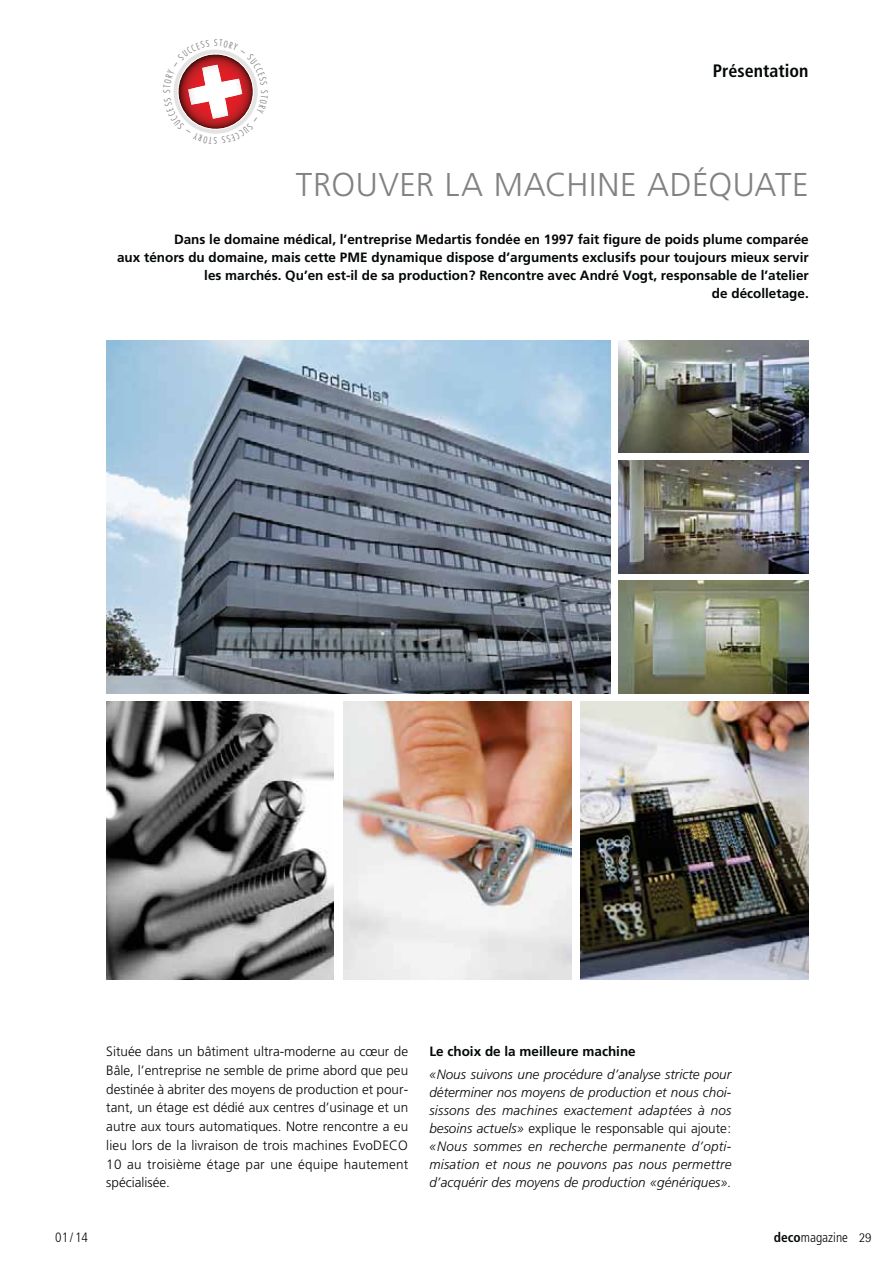
<style>
.page{position:relative;width:893px;height:1263px;background:#fff}
.page>*{position:absolute;margin:0;border:0;box-sizing:border-box;transform-origin:0 0}
.t1{font:300 33px "Frutiger";letter-spacing:.02em;color:#828282}
.t2{font:700 condensed 18px "Frutiger";color:#030806}
.t3{font:300 13.5px/18.8px "Frutiger";letter-spacing:.015em;color:#030806;text-align:justify}
.t4{font:700 13.5px/18px "Frutiger";color:#030806;text-align:right}
.t5{font:italic 300 13.5px/18px "Frutiger";color:#030806;text-align:justify}
.t6{font:300 condensed 13.5px "Frutiger";color:#030806}
.t7{font:300 condensed 9px "Futura";color:#828282}
.s1{font-style:normal}
.s2{font-weight:700}
.s3{font-family:"Rotis Semi Sans";font-stretch:normal}
</style>
<div class="page">
<img style="left:106px;top:340px;width:504px;height:353px">
<img style="left:106px;top:702px;width:228px;height:277px">
<img style="left:344px;top:702px;width:227px;height:277px">
<img style="left:581px;top:702px;width:227px;height:277px">
<img style="left:619px;top:580px;width:189px;height:113px">
<img style="left:619px;top:460px;width:189px;height:113px">
<img style="left:619px;top:340px;width:189px;height:113px">
<svg style="left:173px;top:49px;width:85px;height:85px"></svg>
<p class="t7" style="left:163px;top:93px;width:5px;rotate:-90deg">S</p>
<p class="t7" style="left:214px;top:39px;width:5px">S</p>
<p class="t7" style="left:217px;top:144px;width:5px;rotate:-180deg">S</p>
<p class="t7" style="left:268px;top:90px;width:5px;rotate:90deg">S</p>
<h2 class="t2" style="left:713px;top:64px;width:97px">Présentation</h2>
<h1 class="t1" style="left:296px;top:171px;width:514px">TROUVER LA MACHINE ADÉQUATE</h1>
<p class="t4" style="left:117px;top:232px;width:693px">Dans le domaine médical, l’entreprise Medartis fondée en 1997 fait figure de poids plume comparée<br>aux ténors du domaine, mais cette PME dynamique dispose d’arguments exclusifs pour toujours mieux servir les marchés. Qu’en est-il de sa production ? Rencontre avec André Vogt, responsable de l’atelier<br>de décolletage.</p>
<p class="t3" style="left:106px;top:1043px;width:304px">Située dans un bâtiment ultra-moderne au cœur de Bâle, l’entreprise ne semble de prime abord que peu destinée à abriter des moyens de production et pour&shy;tant, un étage est dédié aux centres d’usinage et un autre aux tours automatiques. Notre rencontre a eu lieu lors de la livraison de trois machines EvoDECO 10 au troisième étage par une équipe hautement spécialisée.</p>
<p class="t4" style="left:429px;top:1044px;width:208px">Le choix de la meilleure machine</p>
<p class="t5" style="left:429px;top:1066px;width:304px">« Nous suivons une procédure d’analyse stricte pour déterminer nos moyens de production et nous choi&shy;sissons des machines exactement adaptées à nos besoins actuels » <span class="s1">explique le responsable qui ajoute : </span>« Nous sommes en recherche permanente d’opti&shy;misation et nous ne pouvons pas nous permettre d’acquérir des moyens de production « génériques ».</p>
<p class="t6" style="left:55px;top:1231px;width:34px">01 / 14</p>
<p class="t6" style="left:774px;top:1231px;width:99px"><span class="s2">deco</span>magazine <span class="s3">29</span></p>
</div>
